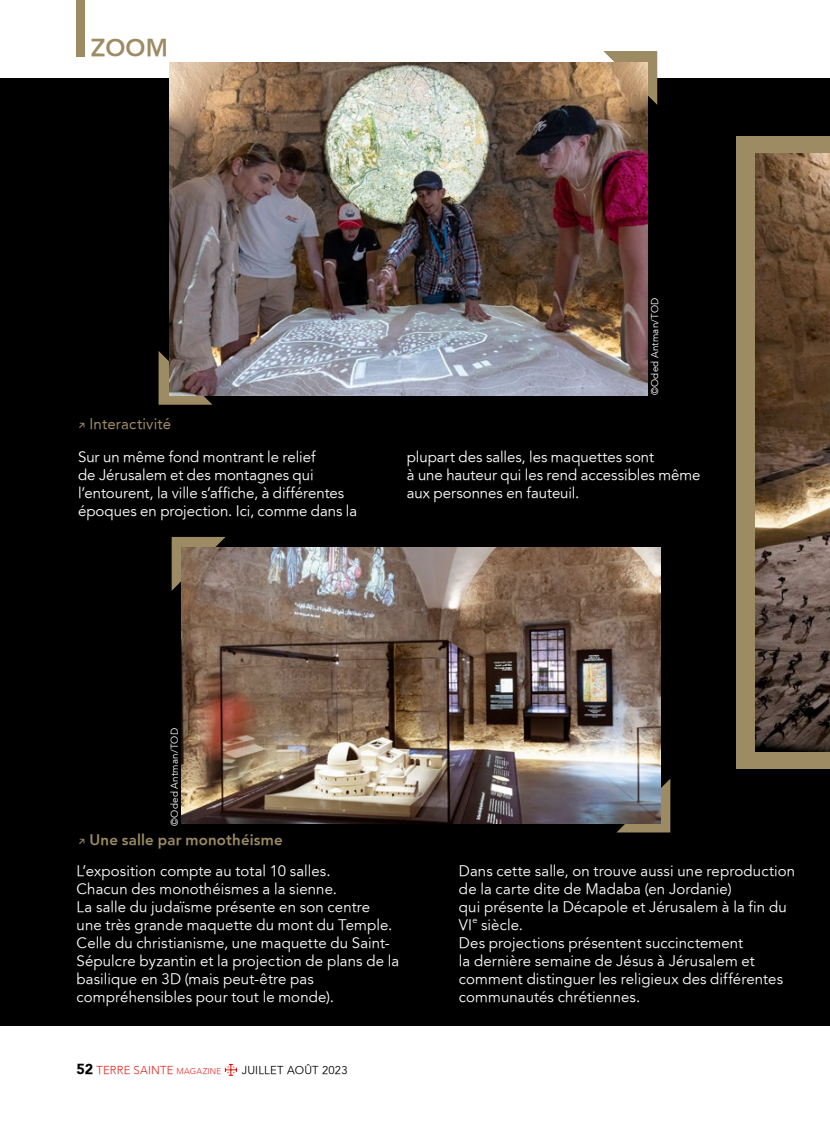
<style>
.page{position:relative;width:830px;height:1127px;background:#fff}
.page>*{position:absolute;margin:0;border:0;box-sizing:border-box;transform-origin:0 0}
.t1{font:800 24px "Avenir";color:#9c8b63}
.t2{font:300 15px/18px "Avenir 45";letter-spacing:.005em;color:#fff}
.t3{font:800 15px "Avenir";letter-spacing:.01em;color:#9c8b63}
.t4{font:15px "Avenir";letter-spacing:.005em;color:#9c8b63}
.t5{font:300 11.25px "Avenir";letter-spacing:.02em;color:#e3231d}
.t6{font:300 11.25px "Avenir 45";letter-spacing:.02em;color:#000}
.t7{font:300 9.75px "Avenir 45";letter-spacing:.025em;color:#fff}
.t8{font:300 9px "Avenir 45";color:#fff}
.s1{font-family:"Alegreya Sans";font-weight:500}
.s2{font-weight:900;font-size:14.25px;color:#000}
.s3{font-size:8.25px}
</style>
<div class="page">
<svg style="left:224px;top:1064px;width:13px;height:12px"></svg>
<div style="left:77px;top:0;width:8px;height:56px;background:#9c8b63"></div>
<div style="left:0;top:78px;width:829px;height:947px;background:#000"></div>
<svg style="left:603px;top:51px;width:54px;height:54px"></svg>
<svg style="left:158px;top:351px;width:54px;height:54px"></svg>
<img style="left:169px;top:62px;width:478px;height:333px">
<svg style="left:171px;top:537px;width:54px;height:54px"></svg>
<svg style="left:616px;top:778px;width:54px;height:54px"></svg>
<img style="left:181px;top:547px;width:479px;height:276px">
<div style="left:736px;top:136px;width:93px;height:633px;background:#9c8b63"></div>
<img style="left:755px;top:154px;width:74px;height:598px">
<h1 class="t1" style="left:91px;top:34px;width:78px">ZOOM</h1>
<p class="t4" style="left:78px;top:415px;width:94px"><span class="s1">↗</span> Interactivité</p>
<p class="t7" style="left:649px;top:395px;width:99px;rotate:-90deg">©Oded Antman/TOD</p>
<p class="t2" style="left:78px;top:448px;width:280px">Sur un même fond montrant le relief<br>de Jérusalem et des montagnes qui l’entourent, la ville s’affiche, à différentes époques en projection. Ici, comme dans la</p>
<p class="t2" style="left:406px;top:448px;width:295px">plupart des salles, les maquettes sont<br>à une hauteur qui les rend accessibles même aux personnes en fauteuil.</p>
<p class="t7" style="left:169px;top:826px;width:99px;rotate:-90deg">©Oded Antman/TOD</p>
<p class="t3" style="left:78px;top:831px;width:206px"><span class="s1">↗</span> Une salle par monothéisme</p>
<p class="t2" style="left:77px;top:862px;width:324px">L’exposition compte au total 10 salles.<br>Chacun des monothéismes a la sienne.<br>La salle du judaïsme présente en son centre une très grande maquette du mont du Temple.<br>Celle du christianisme, une maquette du Saint-Sépulcre byzantin et la projection de plans de la basilique en 3D (mais peut-être pas compréhensibles pour tout le monde).</p>
<p class="t2" style="left:459px;top:862px;width:337px">Dans cette salle, on trouve aussi une reproduction de la carte dite de Madaba (en Jordanie)<br>qui présente la Décapole et Jérusalem à la fin du VI</p>
<p class="t8" style="left:472px;top:914px;width:7px">e</p>
<p class="t2" style="left:459px;top:916px;width:325px;text-indent:22px">siècle.<br>Des projections présentent succinctement<br>la dernière semaine de Jésus à Jérusalem et comment distinguer les religieux des différentes communautés chrétiennes.</p>
<p class="t5" style="left:77px;top:1064px;width:146px"><span class="s2">52</span> TERRE SAINTE <span class="s3">MAGAZINE</span></p>
<p class="t6" style="left:241px;top:1064px;width:107px">Jui llet août 2023</p>
</div>
